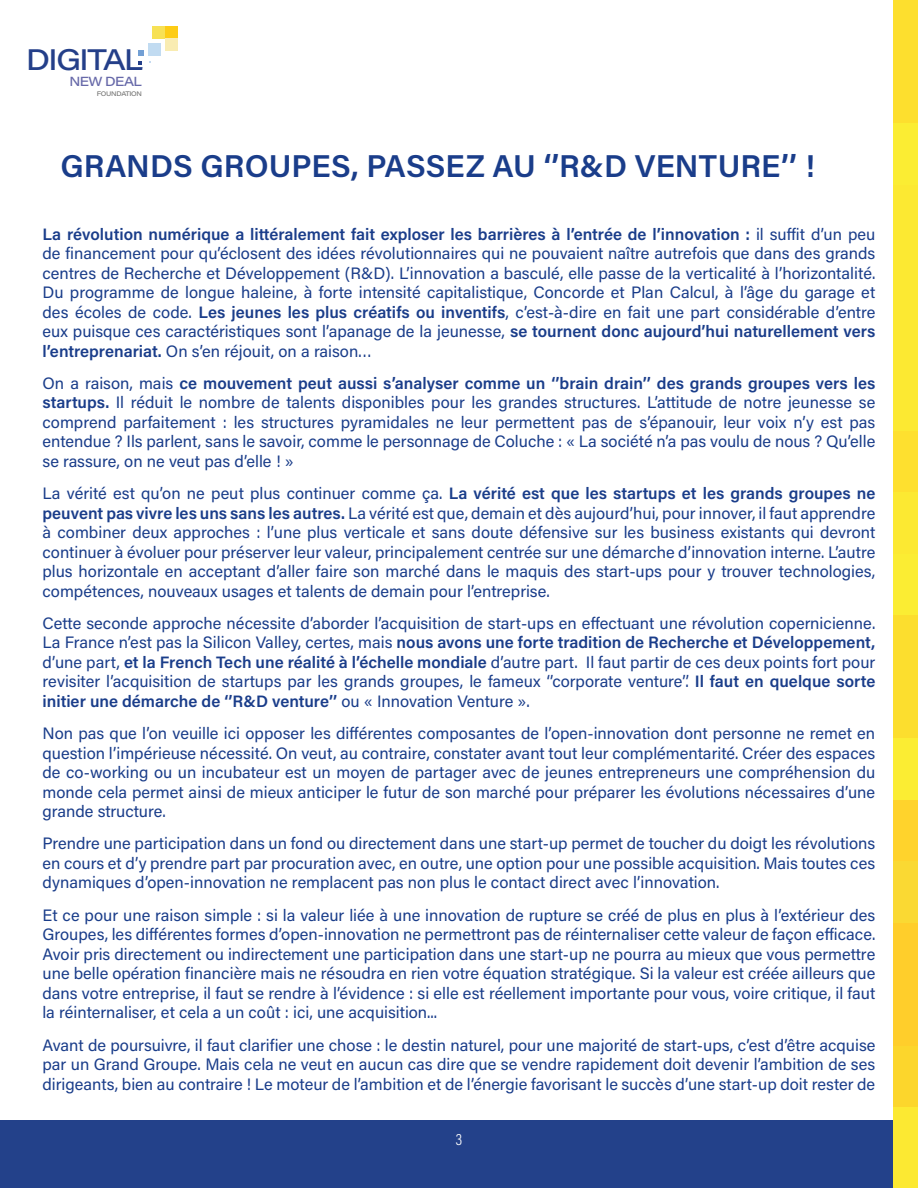
<style>
.page{position:relative;width:918px;height:1188px;background:#fff}
.page>*{position:absolute;margin:0;border:0;box-sizing:border-box;transform-origin:0 0}
.t1{font:600 31.5px "Acumin Pro";letter-spacing:.005em;color:#1a3d8a}
.t2{font:500 29.25px "Acumin Pro Wide";letter-spacing:-.05em;color:#243f89}
.t3{font:16.5px/19.5px "Acumin Pro";color:#1a3d8a;text-align:justify}
.t4{font:300 16.5px "Acumin Pro Cond";color:#fff}
.t5{font:500 13.05px "Acumin Pro Wide";letter-spacing:-.045em;color:#6769a9}
.t6{font:500 6.45px "Acumin Pro Wide";letter-spacing:-.045em;color:#777776}
.s1{font-weight:600}
</style>
<div class="page">
<div style="left:861px;top:554px;width:57px;height:61px;background:#fbed33"></div>
<div style="left:861px;top:492px;width:57px;height:62px;background:#fce932"></div>
<div style="left:861px;top:431px;width:57px;height:61px;background:#fee02f"></div>
<div style="left:861px;top:369px;width:57px;height:62px;background:#fce932"></div>
<div style="left:861px;top:308px;width:57px;height:61px;background:#fce932"></div>
<div style="left:861px;top:246px;width:57px;height:62px;background:#fce932"></div>
<div style="left:861px;top:185px;width:57px;height:61px;background:#fce932"></div>
<div style="left:861px;top:123px;width:57px;height:62px;background:#fbed33"></div>
<div style="left:861px;top:62px;width:57px;height:61px;background:#fddf2e"></div>
<div style="left:861px;top:0;width:57px;height:62px;background:#fddf2e"></div>
<div style="left:861px;top:615px;width:57px;height:62px;background:#fcde2e"></div>
<div style="left:861px;top:677px;width:57px;height:61px;background:#fcde2e"></div>
<div style="left:861px;top:738px;width:57px;height:62px;background:#fbed33"></div>
<div style="left:861px;top:800px;width:57px;height:61px;background:#ffd32c"></div>
<div style="left:861px;top:861px;width:57px;height:62px;background:#fad933"></div>
<div style="left:861px;top:923px;width:57px;height:61px;background:#ffce2b"></div>
<div style="left:861px;top:984px;width:57px;height:62px;background:#ffce2b"></div>
<div style="left:861px;top:1046px;width:57px;height:61px;background:#fcd62c"></div>
<div style="left:861px;top:1107px;width:57px;height:62px;background:#fce932"></div>
<div style="left:861px;top:1169px;width:57px;height:19px;background:#fce932"></div>
<div style="left:0;top:0;width:893px;height:1124px;background:#fff"></div>
<div style="left:0;top:1120px;width:892px;height:68px;background:#23418a"></div>
<svg style="left:138px;top:50px;width:6px;height:15px"></svg>
<div style="left:148px;top:43px;width:13px;height:12px;background:#c1dbf1"></div>
<div style="left:152px;top:26px;width:13px;height:12px;background:#f7e155"></div>
<div style="left:165px;top:26px;width:12px;height:12px;background:#fdcc15"></div>
<div style="left:165px;top:38px;width:12px;height:13px;background:#f9ecb2"></div>
<h2 class="t2" style="left:26px;top:39px;width:119px">DIGITAL</h2>
<p class="t5" style="left:69px;top:72px;width:74px">NEW DEAL</p>
<p class="t6" style="left:97px;top:89px;width:47px">FOUNDATION</p>
<p class="t1" style="left:61px;top:144px;width:756px">GRANDS GROUPES, PASSEZ AU ‘’R&amp;D VENTURE’’ !</p>
<p class="t3" style="left:43px;top:223px;width:834px"><span class="s1">La révolution numérique a littéralement fait exploser les barrières à l’entrée de l’innovation :</span> il suffit d’un peu de financement pour qu’éclosent des idées révolutionnaires qui ne pouvaient naître autrefois que dans des grands centres de Recherche et Développement (R&amp;D). L’innovation a basculé, elle passe de la verticalité à l’horizontalité.<br>Du programme de longue haleine, à forte intensité capitalistique, Concorde et Plan Calcul, à l’âge du garage et des écoles de code. <span class="s1">Les jeunes les plus créatifs ou inventifs</span>, c’est-à-dire en fait une part considérable d’entre eux puisque ces caractéristiques sont l’apanage de la jeunesse, <span class="s1">se tournent donc aujourd’hui naturellement vers l’entreprenariat.</span> On s’en réjouit, on a raison…</p>
<p class="t3" style="left:43px;top:373px;width:834px">On a raison, mais <span class="s1">ce mouvement peut aussi s’analyser comme un ‘’brain drain’’ des grands groupes vers les startups.</span> Il réduit le nombre de talents disponibles pour les grandes structures. L’attitude de notre jeunesse se comprend parfaitement : les structures pyramidales ne leur permettent pas de s’épanouir, leur voix n’y est pas entendue ? Ils parlent, sans le savoir, comme le personnage de Coluche : « La société n’a pas voulu de nous ? Qu’elle se rassure, on ne veut pas d’elle ! »</p>
<p class="t3" style="left:43px;top:483px;width:834px">La vérité est qu’on ne peut plus continuer comme ça. <span class="s1">La vérité est que les startups et les grands groupes ne peuvent pas vivre les uns sans les autres.</span> La vérité est que, demain et dès aujourd’hui, pour innover, il faut apprendre à combiner deux approches : l’une plus verticale et sans doute défensive sur les business existants qui devront continuer à évoluer pour préserver leur valeur, principalement centrée sur une démarche d’innovation interne. L’autre plus horizontale en acceptant d’aller faire son marché dans le maquis des start-ups pour y trouver technologies, compétences, nouveaux usages et talents de demain pour l’entreprise.</p>
<p class="t3" style="left:43px;top:613px;width:834px">Cette seconde approche nécessite d’aborder l’acquisition de start-ups en effectuant une révolution copernicienne.<br>La France n’est pas la Silicon Valley, certes, mais <span class="s1">nous avons une forte tradition de Recherche et Développement, </span>d’une part, <span class="s1">et la French Tech une réalité à l’échelle mondiale</span> d’autre part. Il faut partir de ces deux points fort pour revisiter l’acquisition de startups par les grands groupes, le fameux ‘’corporate venture’’. <span class="s1">Il faut en quelque sorte initier une démarche de ‘’R&amp;D venture’’</span> ou « Innovation Venture ».</p>
<p class="t3" style="left:43px;top:723px;width:834px">Non pas que l’on veuille ici opposer les différentes composantes de l’open-innovation dont personne ne remet en question l’impérieuse nécessité. On veut, au contraire, constater avant tout leur complémentarité. Créer des espaces de co-working ou un incubateur est un moyen de partager avec de jeunes entrepreneurs une compréhension du monde cela permet ainsi de mieux anticiper le futur de son marché pour préparer les évolutions nécessaires d’une grande structure.</p>
<p class="t3" style="left:43px;top:833px;width:834px">Prendre une participation dans un fond ou directement dans une start-up permet de toucher du doigt les révolutions en cours et d’y prendre part par procuration avec, en outre, une option pour une possible acquisition. Mais toutes ces dynamiques d’open-innovation ne remplacent pas non plus le contact direct avec l’innovation.</p>
<p class="t3" style="left:43px;top:905px;width:834px">Et ce pour une raison simple : si la valeur liée à une innovation de rupture se créé de plus en plus à l’extérieur des Groupes, les différentes formes d’open-innovation ne permettront pas de réinternaliser cette valeur de façon efficace.<br>Avoir pris directement ou indirectement une participation dans une start-up ne pourra au mieux que vous permettre une belle opération financière mais ne résoudra en rien votre équation stratégique. Si la valeur est créée ailleurs que dans votre entreprise, il faut se rendre à l’évidence : si elle est réellement importante pour vous, voire critique, il faut la réinternaliser, et cela a un coût : ici, une acquisition...</p>
<p class="t3" style="left:43px;top:1034px;width:834px">Avant de poursuivre, il faut clarifier une chose : le destin naturel, pour une majorité de start-ups, c’est d’être acquise par un Grand Groupe. Mais cela ne veut en aucun cas dire que se vendre rapidement doit devenir l’ambition de ses dirigeants, bien au contraire ! Le moteur de l’ambition et de l’énergie favorisant le succès d’une start-up doit rester de</p>
<p class="t4" style="left:456px;top:1128px;width:8px">3</p>
</div>
